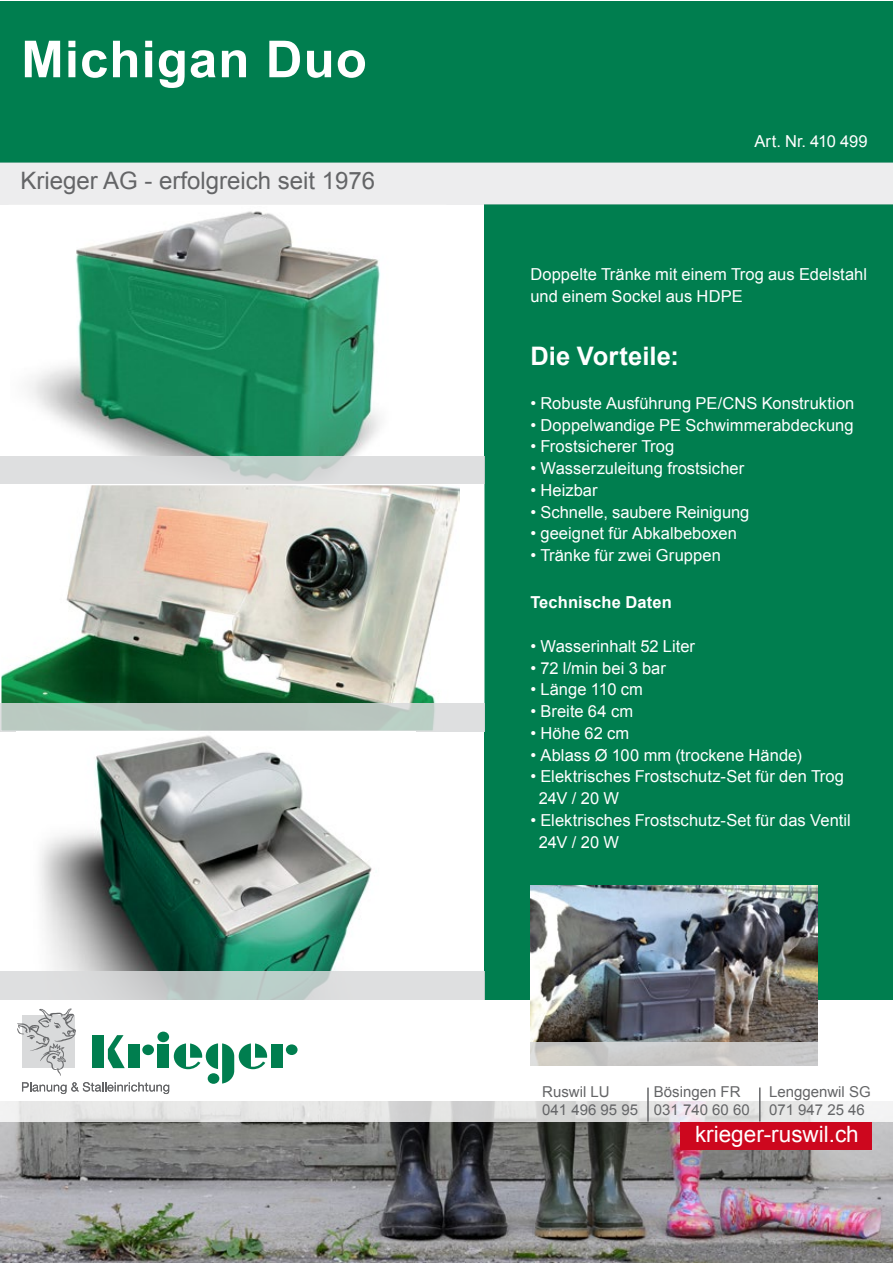
<style>
.page{position:relative;width:893px;height:1263px;background:#fff}
.page>*{position:absolute;margin:0;border:0;box-sizing:border-box;transform-origin:0 0}
.t1{font:700 51px "Arial";letter-spacing:.02em;color:#fff}
.t2{font:700 25.5px "Arial";letter-spacing:.005em;color:#fff}
.t3{font:24px "Arial";color:#646567}
.t4{font:22.5px "Arial";color:#fff}
.t5{font:16.5px/21.8px "Arial";letter-spacing:.005em;color:#fff}
.t6{font:700 16.5px "Arial";letter-spacing:.01em;color:#fff}
.t7{font:15px/18px "Arial";color:#646567}
</style>
<div class="page">
<div style="left:484px;top:205px;width:409px;height:795px;background:#007e4f"></div>
<img style="left:0;top:1121px;width:893px;height:142px">
<svg style="left:0;top:1101px;width:893px;height:20px;background:#e2e2e2"></svg>
<div style="left:680px;top:1121px;width:192px;height:28px;background:#cd071e"></div>
<hr style="left:759px;top:1087px;width:2px;height:34px;background:#646567">
<hr style="left:647px;top:1087px;width:2px;height:34px;background:#646567">
<div style="left:272px;top:1044px;width:11px;height:24px;background:#007e4f"></div>
<div style="left:286px;top:1044px;width:12px;height:11px;background:#007e4f;border-radius:50%"></div>
<svg style="left:17px;top:1008px;width:250px;height:86px"></svg>
<div style="left:0;top:1px;width:893px;height:161px;background:#007e4f"></div>
<div style="left:0;top:162px;width:893px;height:43px;background:#ededee"></div>
<img style="left:29px;top:211px;width:351px;height:245px">
<img style="left:3px;top:487px;width:457px;height:216px">
<div style="left:0;top:484px;width:484px;height:248px;border:2px solid #fff"></div>
<img style="left:530px;top:885px;width:287px;height:157px">
<svg style="left:530px;top:1042px;width:287px;height:23px;background:#cac9c7"></svg>
<svg style="left:0;top:703px;width:484px;height:29px;background:#bdc9c4"></svg>
<svg style="left:0;top:456px;width:484px;height:28px;background:#d7dada"></svg>
<img style="left:16px;top:731px;width:400px;height:240px">
<svg style="left:0;top:971px;width:484px;height:29px;background:#cfd5d4"></svg>
<h1 class="t1" style="left:21px;top:25px;width:347px">Michigan Duo</h1>
<h3 class="t3" style="left:20px;top:165px;width:356px">Krieger AG - erfolgreich seit 1976</h3>
<p class="t5" style="left:754px;top:130px;width:115px">Art. Nr. 410 499</p>
<p class="t5" style="left:530px;top:264px;width:338px">Doppelte Tränke mit einem Trog aus Edelstahl und einem Sockel aus HDPE</p>
<h2 class="t2" style="left:530px;top:339px;width:150px">Die Vorteile:</h2>
<p class="t5" style="left:530px;top:392px;width:326px">• Robuste Ausführung PE/CNS Konstruktion</p>
<p class="t5" style="left:530px;top:414px;width:325px">• Doppelwandige PE Schwimmerabdeckung</p>
<p class="t5" style="left:530px;top:436px;width:145px">• Frostsicherer Trog</p>
<p class="t5" style="left:530px;top:458px;width:216px">• Wasserzuleitung frostsicher</p>
<p class="t5" style="left:530px;top:479px;width:69px">• Heizbar</p>
<p class="t5" style="left:530px;top:501px;width:221px">• Schnelle, saubere Reinigung</p>
<p class="t5" style="left:530px;top:523px;width:208px">• geeignet für Abkalbeboxen</p>
<p class="t5" style="left:530px;top:545px;width:192px">• Tränke für zwei Gruppen</p>
<p class="t6" style="left:530px;top:592px;width:143px">Technische Daten</p>
<p class="t5" style="left:530px;top:635px;width:166px">• Wasserinhalt 52 Liter</p>
<p class="t5" style="left:530px;top:657px;width:137px">• 72 l/min bei 3 bar</p>
<p class="t5" style="left:530px;top:679px;width:114px">• Länge 110 cm</p>
<p class="t5" style="left:530px;top:701px;width:104px">• Breite 64 cm</p>
<p class="t5" style="left:530px;top:722px;width:101px">• Höhe 62 cm</p>
<p class="t5" style="left:530px;top:744px;width:273px">• Ablass Ø 100 mm (trockene Hände)</p>
<p class="t5" style="left:539px;top:766px;width:307px;text-indent:-8px">• Elektrisches Frostschutz-Set für den Trog<br>24V / 20 W</p>
<p class="t5" style="left:539px;top:809px;width:314px;text-indent:-8px">• Elektrisches Frostschutz-Set für das Ventil<br>24V / 20 W</p>
<p class="t7" style="left:542px;top:1083px;width:97px">Ruswil LU<br>041 496 95 95</p>
<p class="t7" style="left:654px;top:1083px;width:97px">Bösingen FR<br>031 740 60 60</p>
<p class="t7" style="left:769px;top:1083px;width:103px">Lenggenwil SG<br>071 947 25 46</p>
<h3 class="t4" style="left:695px;top:1119px;width:165px">krieger-ruswil.ch</h3>
</div>
